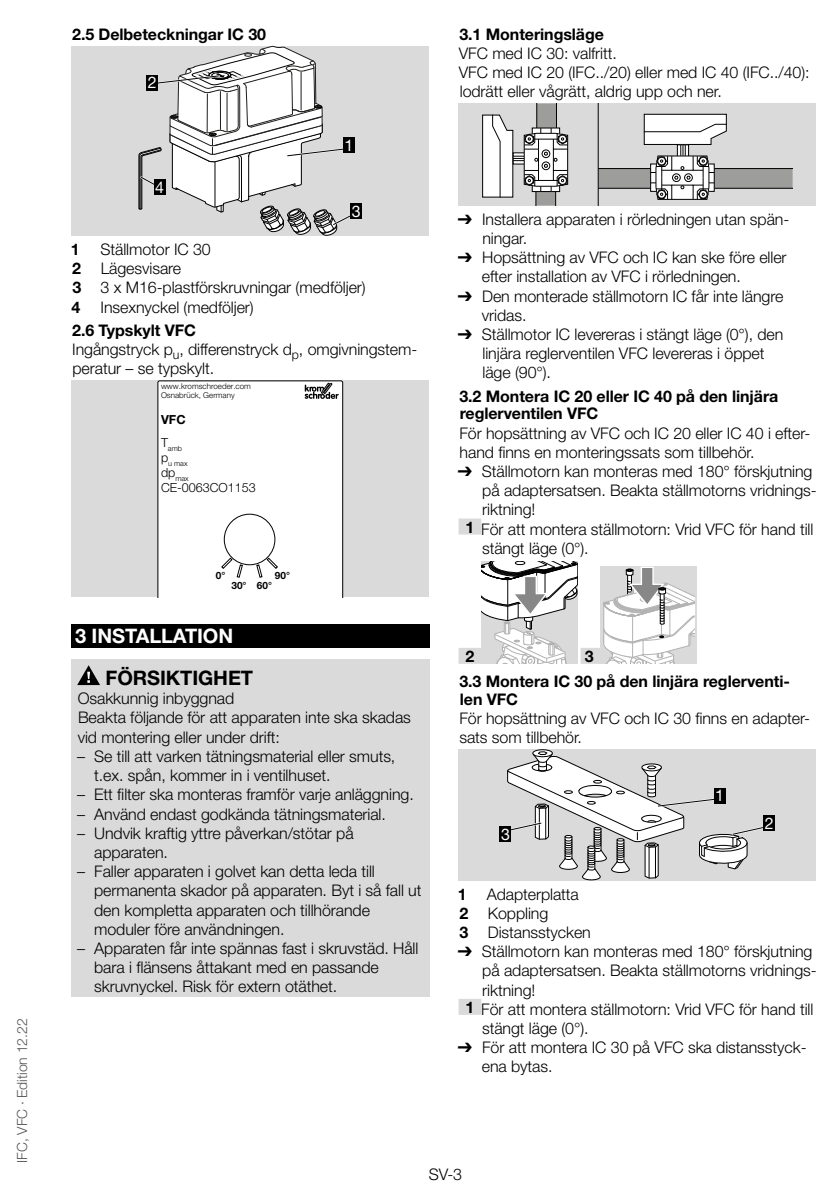
<style>
.page{position:relative;width:840px;height:1191px;background:#fff}
.page>*{position:absolute;margin:0;border:0;box-sizing:border-box;transform-origin:0 0}
.t1{font:700 20px "Helvetica Neue LT Pro";letter-spacing:-.005em;color:#fff}
.t2{font:700 20px "Helvetica Neue LT Pro";color:#000}
.t3{font:300 16px/19.2px "Helvetica Neue LT Pro";letter-spacing:-.005em;color:#000}
.t4{font:700 16px/17.6px "Helvetica Neue LT Pro";letter-spacing:-.005em;color:#000}
.t5{font:16px "Helvetica Neue LT Pro";color:#fff}
.t6{font:300 14px "Helvetica Neue LT Pro";letter-spacing:-.005em;color:#575756}
.t7{font:300 12.6px "Helvetica Neue LT Pro";color:#000}
.t8{font:700 12.6px "Helvetica Neue LT Pro";color:#000}
.t9{font:700 10px "Helvetica Neue LT Pro";color:#000}
.t10{font:300 8px/9.6px "Helvetica Neue LT Pro";color:#000}
.t11{font:300 7.4px/15px "Helvetica Neue LT Pro";color:#000}
.s1{font-weight:700}
.s2{font-family:"Arial Unicode MS";font-weight:400}
</style>
<div class="page">
<div style="left:71px;top:624px;width:359px;height:24px;background:#000"></div>
<div style="left:71px;top:659px;width:359px;height:32px;background:#dadada"></div>
<div style="left:71px;top:687px;width:359px;height:22px;background:#dadada"></div>
<div style="left:71px;top:706px;width:359px;height:41px;background:#dadada"></div>
<div style="left:71px;top:745px;width:359px;height:40px;background:#dadada"></div>
<div style="left:71px;top:783px;width:359px;height:22px;background:#dadada"></div>
<div style="left:71px;top:802px;width:359px;height:22px;background:#dadada"></div>
<div style="left:71px;top:821px;width:359px;height:41px;background:#dadada"></div>
<div style="left:71px;top:860px;width:359px;height:79px;background:#dadada"></div>
<div style="left:71px;top:937px;width:359px;height:60px;background:#dadada"></div>
<div style="left:71px;top:46px;width:358px;height:190px;background:#dadada"></div>
<div style="left:350px;top:203px;width:12px;height:16px;background:#000"></div>
<svg style="left:138px;top:46px;width:216px;height:190px"></svg>
<div style="left:146px;top:75px;width:12px;height:16px;background:#000"></div>
<div style="left:71px;top:380px;width:358px;height:217px;background:#dadada"></div>
<div style="left:158px;top:381px;width:184px;height:216px;background:#fff"></div>
<svg style="left:77px;top:665px;width:23px;height:20px"></svg>
<div style="left:458px;top:518px;width:23px;height:16px;background:#dadada"></div>
<div style="left:458px;top:648px;width:23px;height:16px;background:#dadada"></div>
<div style="left:580px;top:648px;width:20px;height:16px;background:#dadada"></div>
<div style="left:458px;top:998px;width:23px;height:16px;background:#dadada"></div>
<div style="left:458px;top:103px;width:357px;height:102px;background:#dadada"></div>
<hr style="left:597px;top:103px;width:1px;height:102px;background:#000">
<svg style="left:482px;top:103px;width:86px;height:102px"></svg>
<svg style="left:597px;top:113px;width:195px;height:87px"></svg>
<svg style="left:481px;top:562px;width:96px;height:102px"></svg>
<svg style="left:600px;top:566px;width:96px;height:98px"></svg>
<svg style="left:602px;top:566px;width:92px;height:98px"></svg>
<div style="left:458px;top:749px;width:357px;height:131px;background:#dadada"></div>
<div style="left:763px;top:815px;width:11px;height:16px;background:#000"></div>
<svg style="left:507px;top:749px;width:256px;height:131px"></svg>
<div style="left:499px;top:826px;width:12px;height:16px;background:#000"></div>
<p class="t6" style="left:13px;top:1162px;width:145px;rotate:-90deg">IFC, VFC · Edition 12.22</p>
<p class="t4" style="left:72px;top:25px;width:195px">2.5 Delbeteckningar IC 30</p>
<p class="t5" style="left:148px;top:73px;width:10px">2</p>
<p class="t5" style="left:155px;top:178px;width:10px">4</p>
<p class="t5" style="left:344px;top:136px;width:10px">1</p>
<p class="t5" style="left:351px;top:202px;width:10px">3</p>
<p class="t3" style="left:71px;top:239px;width:296px;text-indent:29px">Ställmotor IC 30<br><span class="s1">2</span> Lägesvisare<br><span class="s1">3</span> 3 x M16-plastförskruvningar (medföljer)<br><span class="s1">4</span></p>
<p class="t4" style="left:71px;top:240px;width:10px">1</p>
<p class="t3" style="left:101px;top:297px;width:154px">Insexnyckel (medföljer)</p>
<p class="t3" style="left:72px;top:320px;width:346px"><span class="s1">2.6 Typskylt VFC<br></span>Ingångstryck p<sub>u</sub>, differenstryck d<sub>p</sub>, omgivningstem&shy;peratur – se typskylt.</p>
<p class="t10" style="left:161px;top:381px;width:91px">www.kromschroeder.com<br>Osnabrück, Germany</p>
<p class="t11" style="left:161px;top:440px;width:29px"><sup>T</sup>amb <sup>p</sup>u max <sup>dp</sup>max</p>
<p class="t7" style="left:161px;top:479px;width:96px">CE-0063CO1153</p>
<p class="t8" style="left:161px;top:412px;width:26px">VFC</p>
<p class="t9" style="left:216px;top:569px;width:11px">0°</p>
<p class="t9" style="left:275px;top:569px;width:17px">90°</p>
<p class="t9" style="left:231px;top:579px;width:42px">30° 60°</p>
<p class="t1" style="left:75px;top:624px;width:37px">3 INST</p>
<p class="t1" style="left:136px;top:624px;width:96px">ALLATION</p>
<p class="t2" style="left:100px;top:665px;width:13px">FÖRS</p>
<p class="t2" style="left:160px;top:665px;width:53px">IKTIGHET</p>
<p class="t3" style="left:78px;top:688px;width:334px">Osakkunnig inbyggnad<br>Beakta följande för att apparaten inte ska skadas vid montering eller under drift:</p>
<p class="t3" style="left:94px;top:746px;width:302px;text-indent:-17px">– Se till att varken tätningsmaterial eller smuts, t.ex. spån, kommer in i ventilhuset.</p>
<p class="t3" style="left:77px;top:784px;width:338px">– Ett filter ska monteras framför varje anläggning.</p>
<p class="t3" style="left:77px;top:804px;width:310px">– Använd endast godkända tätningsmaterial.</p>
<p class="t3" style="left:94px;top:823px;width:261px;text-indent:-17px">– Undvik kraftig yttre påverkan/stötar på apparaten.</p>
<p class="t3" style="left:94px;top:861px;width:328px;text-indent:-17px">– Faller apparaten i golvet kan detta leda till permanenta skador på apparaten. Byt i så fall ut den kompletta apparaten och tillhörande moduler före användningen.</p>
<p class="t3" style="left:94px;top:938px;width:325px;text-indent:-17px">– Apparaten får inte spännas fast i skruvstäd. Håll bara i flänsens åttakant med en passande skruvnyckel. Risk för extern otäthet.</p>
<p class="t4" style="left:459px;top:25px;width:146px">3.1 Monteringsläge</p>
<p class="t3" style="left:458px;top:43px;width:352px">VFC med IC 30: valfritt.<br>VFC med IC 20 (IFC../20) eller med IC 40 (IFC../40): lodrätt eller vågrätt, aldrig upp och ner.</p>
<p class="t3" style="left:482px;top:209px;width:308px;text-indent:-24px"><span class="s2">➔</span> Installera apparaten i rörledningen utan spän&shy;ningar.</p>
<p class="t3" style="left:481px;top:247px;width:306px;text-indent:-24px"><span class="s2">➔</span> Hopsättning av VFC och IC kan ske före eller efter installation av VFC i rörledningen.</p>
<p class="t3" style="left:481px;top:286px;width:303px;text-indent:-24px"><span class="s2">➔</span> Den monterade ställmotorn IC får inte längre vridas.</p>
<p class="t3" style="left:482px;top:324px;width:302px;text-indent:-25px"><span class="s2">➔</span> Ställmotor IC levereras i stängt läge (0°), den linjära reglerventilen VFC levereras i öppet läge (90°).</p>
<p class="t4" style="left:459px;top:387px;width:320px">3.2 Montera IC 20 eller IC 40 på den linjära reglerventilen VFC</p>
<p class="t3" style="left:459px;top:423px;width:352px">För hopsättning av VFC och IC 20 eller IC 40 i efter&shy;hand finns en monteringssats som tillbehör.</p>
<p class="t3" style="left:457px;top:461px;width:356px"><span class="s2">➔</span> Ställmotorn kan monteras med 180° förskjutning</p>
<p class="t3" style="left:482px;top:480px;width:336px">på adaptersatsen. Beakta ställmotorns vridnings-</p>
<p class="t3" style="left:482px;top:500px;width:54px">riktning!</p>
<p class="t3" style="left:465px;top:519px;width:349px"><span class="s1">1</span> För att montera ställmotorn: Vrid VFC för hand till</p>
<p class="t3" style="left:482px;top:538px;width:108px">stängt läge (0°).</p>
<p class="t4" style="left:465px;top:647px;width:10px">2</p>
<p class="t4" style="left:459px;top:643px;width:332px;line-height:25.2px;text-indent:125px">3<br>3.3 Montera IC 30 på den linjära reglerventi-</p>
<p class="t4" style="left:459px;top:690px;width:48px">len VFC</p>
<p class="t3" style="left:459px;top:708px;width:352px">För hopsättning av VFC och IC 30 finns en adapter&shy;sats som tillbehör.</p>
<p class="t5" style="left:500px;top:824px;width:10px">3</p>
<p class="t5" style="left:714px;top:786px;width:10px">1</p>
<p class="t5" style="left:764px;top:813px;width:10px">2</p>
<p class="t3" style="left:459px;top:884px;width:133px;text-indent:27px">Adapterplatta<br><span class="s1">2</span> Koppling<br><span class="s1">3</span> Distansstycken</p>
<p class="t3" style="left:457px;top:941px;width:356px"><span class="s2">➔</span> Ställmotorn kan monteras med 180° förskjutning</p>
<p class="t3" style="left:482px;top:960px;width:336px">på adaptersatsen. Beakta ställmotorns vridnings-</p>
<p class="t3" style="left:482px;top:980px;width:54px">riktning!</p>
<p class="t3" style="left:465px;top:999px;width:349px"><span class="s1">1</span> För att montera ställmotorn: Vrid VFC för hand till</p>
<p class="t3" style="left:482px;top:1018px;width:108px">stängt läge (0°).</p>
<p class="t3" style="left:481px;top:1037px;width:326px;text-indent:-24px"><span class="s2">➔</span> För att montera IC 30 på VFC ska distansstyck&shy;ena bytas.</p>
<p class="t4" style="left:457px;top:884px;width:10px">1</p>
<p class="t3" style="left:428px;top:1164px;width:35px">SV-3</p>
</div>
